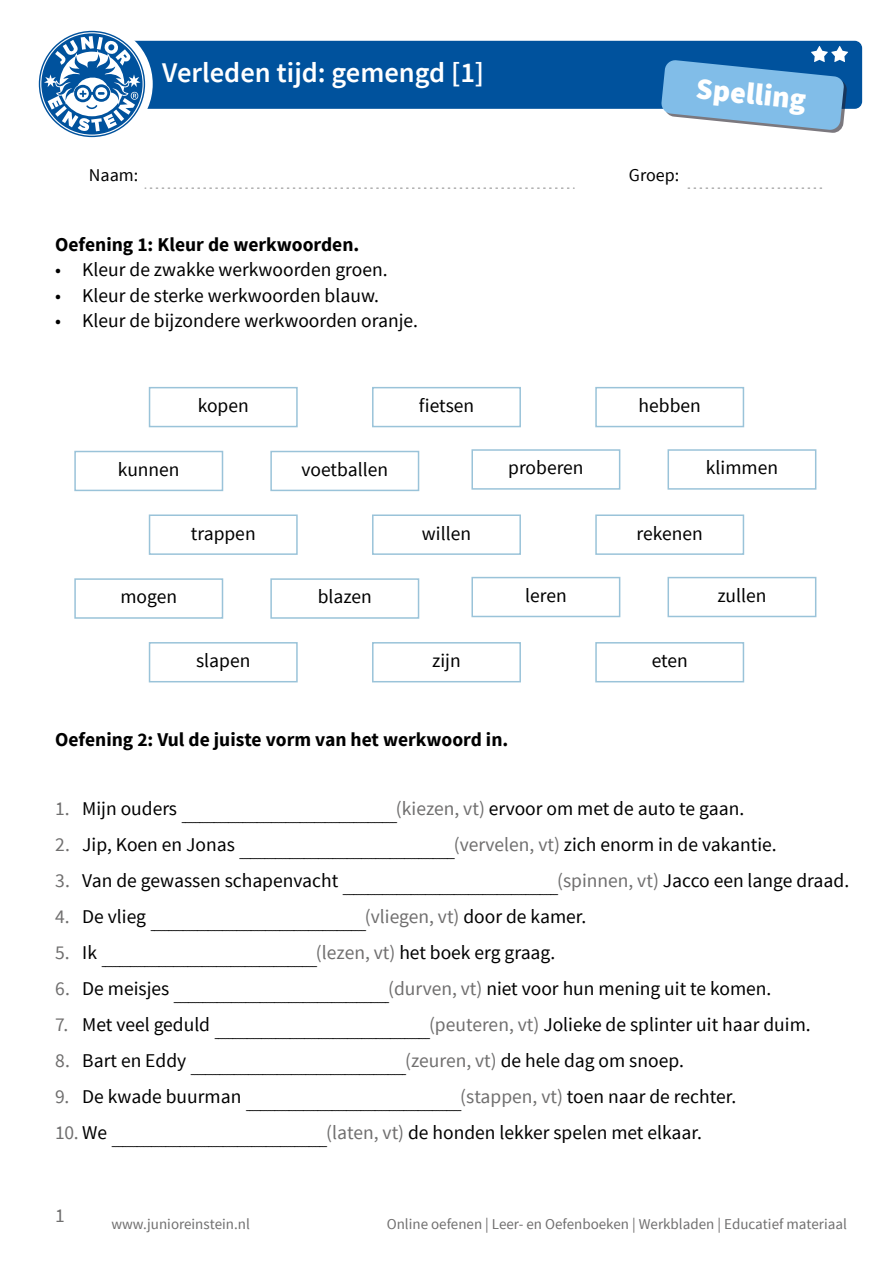
<style>
.page{position:relative;width:893px;height:1263px;background:#fff}
.page>*{position:absolute;margin:0;border:0;box-sizing:border-box;transform-origin:0 0}
.t1{font:900 30px "Source Sans Pro";color:#fff}
.t2{font:600 28.5px "Source Sans Pro";color:#fff}
.t3{font:19.5px "Source Sans Pro";color:#000}
.t4{font:700 19.5px "Source Sans Pro";color:#000}
.t5{font:19.5px "Source Sans Pro";color:#706f6f}
.t6{font:300 18px "Source Sans Pro";color:#000}
.t7{font:18px "Source Sans Pro";color:#000}
.t8{font:15px "Source Sans Pro";color:#706f6f}
.s1{color:#706f6f}
.s2{color:#000}
</style>
<div class="page">
<div style="left:372px;top:387px;width:149px;height:40px;border:2px solid #9ac3d9"></div>
<div style="left:595px;top:387px;width:149px;height:40px;border:2px solid #9ac3d9"></div>
<div style="left:270px;top:451px;width:149px;height:40px;border:2px solid #9ac3d9"></div>
<div style="left:74px;top:451px;width:149px;height:40px;border:2px solid #9ac3d9"></div>
<div style="left:149px;top:387px;width:149px;height:40px;border:2px solid #9ac3d9"></div>
<div style="left:667px;top:449px;width:149px;height:41px;border:2px solid #9ac3d9"></div>
<div style="left:471px;top:449px;width:149px;height:41px;border:2px solid #9ac3d9"></div>
<div style="left:372px;top:514px;width:149px;height:41px;border:2px solid #9ac3d9"></div>
<div style="left:595px;top:514px;width:149px;height:41px;border:2px solid #9ac3d9"></div>
<div style="left:149px;top:514px;width:149px;height:41px;border:2px solid #9ac3d9"></div>
<div style="left:270px;top:578px;width:149px;height:41px;border:2px solid #9ac3d9"></div>
<div style="left:74px;top:578px;width:149px;height:41px;border:2px solid #9ac3d9"></div>
<div style="left:667px;top:577px;width:149px;height:40px;border:2px solid #9ac3d9"></div>
<div style="left:471px;top:577px;width:149px;height:40px;border:2px solid #9ac3d9"></div>
<div style="left:372px;top:642px;width:149px;height:40px;border:2px solid #9ac3d9"></div>
<div style="left:595px;top:642px;width:149px;height:40px;border:2px solid #9ac3d9"></div>
<div style="left:149px;top:642px;width:149px;height:40px;border:2px solid #9ac3d9"></div>
<div style="left:54px;top:41px;width:808px;height:68px;background:#00529d;border-radius:7px"></div>
<div style="left:31px;top:23px;width:122px;height:122px;background:#fff;border-radius:50%"></div>
<svg style="left:39px;top:31px;width:106px;height:106px"></svg>
<svg style="left:144px;top:188px;width:431px;height:1px"></svg>
<svg style="left:687px;top:188px;width:135px;height:1px"></svg>
<svg style="left:661px;top:46px;width:187px;height:87px"></svg>
<h2 class="t2" style="left:162px;top:55px;width:323px">Verleden tijd: gemengd [1]</h2>
<h1 class="t1" style="left:698px;top:69px;width:112px;rotate:6deg">Spelling</h1>
<p class="t7" style="left:89px;top:164px;width:51px">Naam:</p>
<p class="t7" style="left:629px;top:164px;width:52px">Groep:</p>
<p class="t4" style="left:55px;top:232px;width:306px">Oefening 1: Kleur de werkwoorden.</p>
<p class="t3" style="left:55px;top:258px;width:334px">• Kleur de zwakke werkwoorden groen.</p>
<p class="t3" style="left:55px;top:283px;width:325px">• Kleur de sterke werkwoorden blauw.</p>
<p class="t3" style="left:55px;top:309px;width:364px">• Kleur de bijzondere werkwoorden oranje.</p>
<p class="t3" style="left:198px;top:393px;width:53px">kopen</p>
<p class="t3" style="left:118px;top:457px;width:63px">kunnen</p>
<p class="t3" style="left:302px;top:457px;width:88px">voetballen</p>
<p class="t3" style="left:419px;top:393px;width:57px">fietsen</p>
<p class="t3" style="left:639px;top:393px;width:64px">hebben</p>
<p class="t3" style="left:508px;top:456px;width:77px">proberen</p>
<p class="t3" style="left:706px;top:456px;width:74px">klimmen</p>
<p class="t3" style="left:191px;top:521px;width:66px">trappen</p>
<p class="t3" style="left:422px;top:521px;width:51px">willen</p>
<p class="t3" style="left:637px;top:521px;width:68px">rekenen</p>
<p class="t3" style="left:120px;top:585px;width:58px">mogen</p>
<p class="t3" style="left:318px;top:585px;width:56px">blazen</p>
<p class="t3" style="left:525px;top:583px;width:43px">leren</p>
<p class="t3" style="left:717px;top:583px;width:50px">zullen</p>
<p class="t3" style="left:196px;top:649px;width:56px">slapen</p>
<p class="t3" style="left:432px;top:649px;width:30px">zijn</p>
<p class="t3" style="left:652px;top:649px;width:38px">eten</p>
<p class="t4" style="left:55px;top:727px;width:455px">Oefening 2: Vul de juiste vorm van het werkwoord in.</p>
<p class="t3" style="left:55px;top:796px;width:123px"><span class="s1">1.</span> Mijn ouders</p>
<p class="t3" style="left:396px;top:796px;width:350px"><span class="s1">(kiezen, vt)</span> ervoor om met de auto te gaan.</p>
<p class="t6" style="left:181px;top:810px;width:218px">------------------------------------------------------------</p>
<p class="t3" style="left:55px;top:832px;width:181px"><span class="s1">2.</span> Jip, Koen en Jonas</p>
<p class="t3" style="left:454px;top:832px;width:324px"><span class="s1">(vervelen, vt)</span> zich enorm in de vakantie.</p>
<p class="t6" style="left:239px;top:846px;width:218px">------------------------------------------------------------</p>
<p class="t3" style="left:55px;top:868px;width:284px"><span class="s1">3.</span> Van de gewassen schapenvacht</p>
<p class="t3" style="left:557px;top:868px;width:294px"><span class="s1">(spinnen, vt)</span> Jacco een lange draad.</p>
<p class="t3" style="left:55px;top:904px;width:92px"><span class="s1">4.</span> De vlieg</p>
<p class="t6" style="left:342px;top:882px;width:218px">------------------------------------------------------------</p>
<p class="t5" style="left:365px;top:904px;width:223px">(vliegen, vt) <span class="s2">door de kamer.</span></p>
<p class="t5" style="left:55px;top:940px;width:43px">5. <span class="s2">Ik</span></p>
<p class="t6" style="left:150px;top:918px;width:218px">------------------------------------------------------------</p>
<p class="t3" style="left:316px;top:940px;width:241px"><span class="s1">(lezen, vt)</span> het boek erg graag.</p>
<p class="t6" style="left:101px;top:954px;width:218px">------------------------------------------------------------</p>
<p class="t3" style="left:55px;top:976px;width:116px"><span class="s1">6.</span> De meisjes</p>
<p class="t3" style="left:388px;top:976px;width:385px"><span class="s1">(durven, vt)</span> niet voor hun mening uit te komen.</p>
<p class="t6" style="left:173px;top:990px;width:218px">------------------------------------------------------------</p>
<p class="t3" style="left:55px;top:1012px;width:156px"><span class="s1">7.</span> Met veel geduld</p>
<p class="t3" style="left:429px;top:1012px;width:383px"><span class="s1">(peuteren, vt)</span> Jolieke de splinter uit haar duim.</p>
<p class="t3" style="left:55px;top:1048px;width:133px"><span class="s1">8.</span> Bart en Eddy</p>
<p class="t6" style="left:214px;top:1026px;width:218px">------------------------------------------------------------</p>
<p class="t3" style="left:405px;top:1048px;width:280px"><span class="s1">(zeuren, vt)</span> de hele dag om snoep.</p>
<p class="t6" style="left:190px;top:1062px;width:218px">------------------------------------------------------------</p>
<p class="t3" style="left:55px;top:1084px;width:188px"><span class="s1">9.</span> De kwade buurman</p>
<p class="t3" style="left:460px;top:1084px;width:277px"><span class="s1">(stappen, vt)</span> toen naar de rechter.</p>
<p class="t5" style="left:55px;top:1120px;width:54px">10. <span class="s2">We</span></p>
<p class="t6" style="left:245px;top:1098px;width:218px">------------------------------------------------------------</p>
<p class="t3" style="left:326px;top:1120px;width:377px"><span class="s1">(laten, vt)</span> de honden lekker spelen met elkaar.</p>
<p class="t5" style="left:55px;top:1204px;width:11px">1</p>
<p class="t6" style="left:111px;top:1134px;width:218px">------------------------------------------------------------</p>
<p class="t8" style="left:111px;top:1214px;width:140px">www.junioreinstein.nl</p>
<p class="t8" style="left:387px;top:1214px;width:462px">Online oefenen | Leer- en Oefenboeken | Werkbladen | Educatief materiaal</p>
</div>
